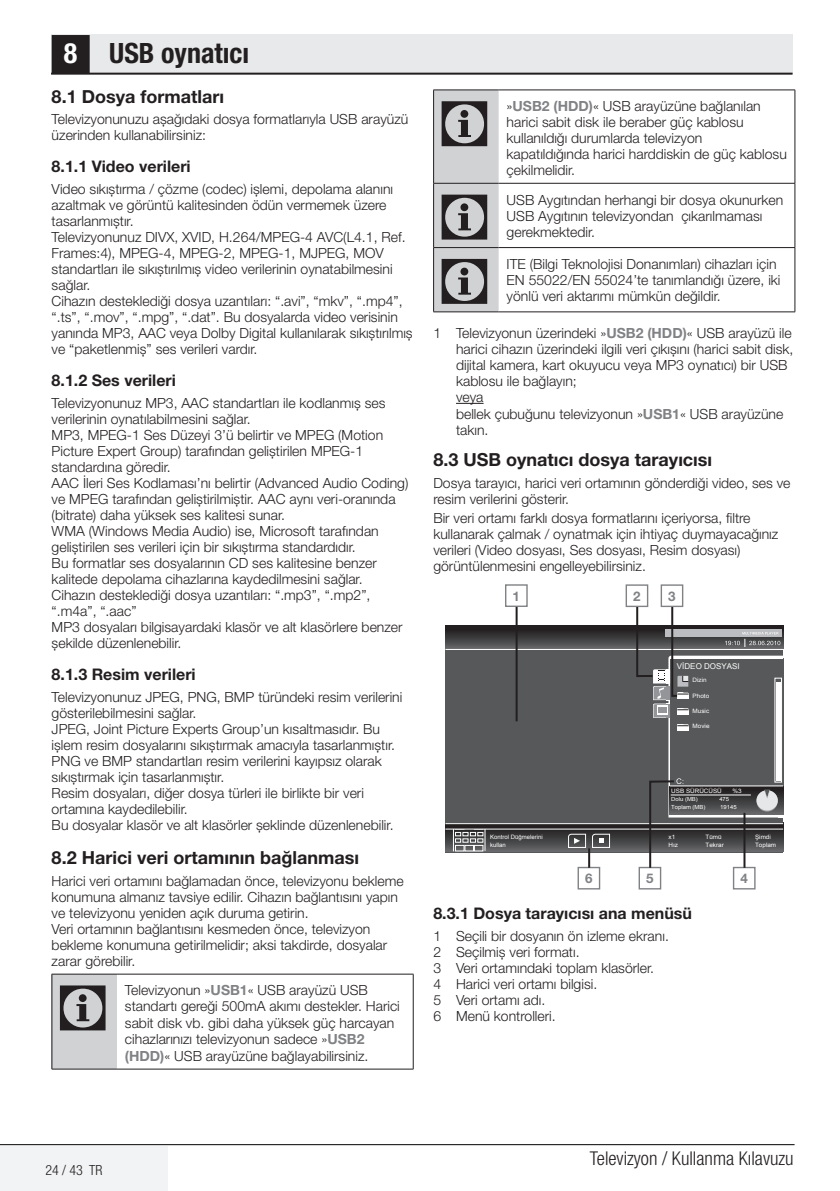
<style>
.page{position:relative;width:840px;height:1191px;background:#fff}
.page>*{position:absolute;margin:0;border:0;box-sizing:border-box;transform-origin:0 0}
.t1{font:700 condensed 28px "Helvetica Neue LT Pro";color:#231f20}
.t2{font:300 condensed 19px "Helvetica Neue LT Pro";color:#231f20}
.t3{font:700 18px "Helvetica Neue LT Pro";color:#231f20}
.t4{font:700 16px "Helvetica Neue LT Pro";color:#231f20}
.t5{font:300 14px/16px "Helvetica Neue LT Pro";color:#231f20}
.t6{font:300 condensed 14px "Helvetica Neue LT Pro";color:#231f20}
.t7{font:700 13.4px "Helvetica Neue LT Pro";color:#808285}
.t8{font:8px "Arial";color:#fff}
.t9{font:6px/8px "Arial";color:#fff;scale:1.05 1}
.t10{font:6px/8px "Arial";color:#fff}
.t11{font:5.6px "Arial";color:#fff;scale:1.05 1}
.s1{color:#fff}
.s2{font-weight:700;color:#808285}
</style>
<div class="page">
<div style="left:0;top:1146px;width:168px;height:45px;background:#f2f3f4"></div>
<hr style="left:0;top:1144px;width:794px;height:1px;background:#000">
<div style="left:51px;top:34px;width:741px;height:40px;background:#e8e9ea"></div>
<hr style="left:51px;top:73px;width:741px;height:2px;background:#231f20">
<div style="left:53px;top:36px;width:36px;height:37px;background:#231f20"></div>
<div style="left:52px;top:35px;width:38px;height:39px;border:2px solid #231f20"></div>
<div style="left:52px;top:974px;width:65px;height:95px;background:#d1d2d4"></div>
<hr style="left:52px;top:973px;width:65px;height:1px;background:#231f20">
<hr style="left:52px;top:974px;width:1px;height:94px;background:#231f20">
<hr style="left:117px;top:973px;width:296px;height:1px;background:#231f20">
<hr style="left:412px;top:974px;width:1px;height:94px;background:#231f20">
<hr style="left:52px;top:1068px;width:65px;height:1px;background:#231f20">
<hr style="left:117px;top:1068px;width:296px;height:1px;background:#231f20">
<svg style="left:60px;top:985px;width:45px;height:45px"></svg>
<svg style="left:456px;top:403px;width:27px;height:1px"></svg>
<hr style="left:498px;top:90px;width:296px;height:1px;background:#231f20">
<hr style="left:794px;top:90px;width:1px;height:93px;background:#231f20">
<hr style="left:498px;top:183px;width:296px;height:1px;background:#231f20">
<hr style="left:794px;top:183px;width:1px;height:64px;background:#231f20">
<hr style="left:498px;top:247px;width:296px;height:1px;background:#231f20">
<hr style="left:794px;top:248px;width:1px;height:64px;background:#231f20">
<hr style="left:498px;top:311px;width:296px;height:1px;background:#231f20">
<svg style="left:433px;top:90px;width:65px;height:222px;background:#a5a5a7"></svg>
<div style="left:445px;top:625px;width:337px;height:23px;background:#231f20"></div>
<div style="left:445px;top:626px;width:337px;height:226px;background:#57585a"></div>
<svg style="left:445px;top:824px;width:190px;height:28px"></svg>
<svg style="left:445px;top:626px;width:190px;height:23px"></svg>
<hr style="left:445px;top:649px;width:337px;height:1px;background:#fff">
<hr style="left:445px;top:828px;width:337px;height:1px;background:#fff">
<hr style="left:445px;top:823px;width:337px;height:1px;background:#fff">
<svg style="left:453px;top:829px;width:32px;height:22px"></svg>
<div style="left:625px;top:584px;width:23px;height:23px;border:1px solid #808285"></div>
<div style="left:660px;top:584px;width:23px;height:23px;border:1px solid #808285"></div>
<div style="left:638px;top:867px;width:23px;height:22px;border:1px solid #808285"></div>
<svg style="left:635px;top:605px;width:147px;height:264px"></svg>
<div style="left:577px;top:867px;width:23px;height:22px;border:1px solid #808285"></div>
<svg style="left:567px;top:833px;width:42px;height:34px"></svg>
<div style="left:732px;top:867px;width:23px;height:22px;border:1px solid #808285"></div>
<hr style="left:743px;top:813px;width:2px;height:54px;background:#231f20">
<div style="left:504px;top:584px;width:23px;height:23px;border:1px solid #808285"></div>
<hr style="left:515px;top:607px;width:2px;height:114px;background:#231f20">
<h1 class="t1" style="left:64px;top:36px;width:187px"><span class="s1">8</span> USB oynatıcı</h1>
<p class="t3" style="left:52px;top:85px;width:174px">8.1 Dosya formatları</p>
<p class="t5" style="left:52px;top:111px;width:358px">Televizyonunuzu aşağıdaki dosya formatlarıyla USB arayüzü üzerinden kullanabilirsiniz:</p>
<p class="t4" style="left:52px;top:157px;width:140px">8.1.1 Video verileri</p>
<p class="t5" style="left:52px;top:181px;width:362px">Video sıkıştırma / çözme (codec) işlemi, depolama alanını azaltmak ve görüntü kalitesinden ödün vermemek üzere tasarlanmıştır.<br>Televizyonunuz DIVX, XVID, H.264/MPEG-4 AVC(L4.1, Ref.<br>Frames:4), MPEG-4, MPEG-2, MPEG-1, MJPEG, MOV standartları ile sıkıştırılmış video verilerinin oynatabilmesini sağlar.<br>Cihazın desteklediği dosya uzantıları: “.avi”, “mkv”, “.mp4”, “.ts”, “.mov”, “.mpg”, “.dat”. Bu dosyalarda video verisinin yanında MP3, AAC veya Dolby Digital kullanılarak sıkıştırılmış ve “paketlenmiş” ses verileri vardır.</p>
<p class="t4" style="left:52px;top:371px;width:126px">8.1.2 Ses verileri</p>
<p class="t5" style="left:52px;top:395px;width:358px">Televizyonunuz MP3, AAC standartları ile kodlanmış ses verilerinin oynatılabilmesini sağlar.<br>MP3, MPEG-1 Ses Düzeyi 3’ü belirtir ve MPEG (Motion Picture Expert Group) tarafından geliştirilen MPEG-1 standardına göredir.<br>AAC İleri Ses Kodlaması’nı belirtir (Advanced Audio Coding) ve MPEG tarafından geliştirilmiştir. AAC aynı veri-oranında (bitrate) daha yüksek ses kalitesi sunar.<br>WMA (Windows Media Audio) ise, Microsoft tarafından geliştirilen ses verileri için bir sıkıştırma standardıdır.<br>Bu formatlar ses dosyalarının CD ses kalitesine benzer kalitede depolama cihazlarına kaydedilmesini sağlar.<br>Cihazın desteklediği dosya uzantıları: “.mp3”, “.mp2”, “.m4a”, “.aac”<br>MP3 dosyaları bilgisayardaki klasör ve alt klasörlere benzer şekilde düzenlenebilir.</p>
<p class="t4" style="left:52px;top:664px;width:145px">8.1.3 Resim verileri</p>
<p class="t5" style="left:52px;top:688px;width:352px">Televizyonunuz JPEG, PNG, BMP türündeki resim verilerini gösterilebilmesini sağlar.<br>JPEG, Joint Picture Experts Group’un kısaltmasıdır. Bu işlem resim dosyalarını sıkıştırmak amacıyla tasarlanmıştır.<br>PNG ve BMP standartları resim verilerini kayıpsız olarak sıkıştırmak için tasarlanmıştır.<br>Resim dosyaları, diğer dosya türleri ile birlikte bir veri ortamına kaydedilebilir.<br>Bu dosyalar klasör ve alt klasörler şeklinde düzenlenebilir.</p>
<p class="t3" style="left:52px;top:846px;width:309px">8.2 Harici veri ortamının bağlanması</p>
<p class="t5" style="left:52px;top:872px;width:353px">Harici veri ortamını bağlamadan önce, televizyonu bekleme konumuna almanız tavsiye edilir. Cihazın bağlantısını yapın ve televizyonu yeniden açık duruma getirin.<br>Veri ortamının bağlantısını kesmeden önce, televizyon bekleme konumuna getirilmelidir; aksi takdirde, dosyalar zarar görebilir.</p>
<p class="t5" style="left:125px;top:982px;width:276px">Televizyonun »<span class="s2">USB1</span>« USB arayüzü USB standartı gereği 500mA akımı destekler. Harici sabit disk vb. gibi daha yüksek güç harcayan cihazlarınızı televizyonun sadece »<span class="s2">USB2 (HDD)</span>« USB arayüzüne bağlayabilirsiniz.</p>
<p class="t5" style="left:506px;top:98px;width:281px">»<span class="s2">USB2 (HDD)</span>« USB arayüzüne bağlanılan harici sabit disk ile beraber güç kablosu kullanıldığı durumlarda televizyon kapatıldığında harici harddiskin de güç kablosu çekilmelidir.</p>
<p class="t5" style="left:506px;top:191px;width:278px">USB Aygıtından herhangi bir dosya okunurken<br>USB Aygıtının televizyondan çıkarılmaması gerekmektedir.</p>
<p class="t5" style="left:506px;top:256px;width:275px">ITE (Bilgi Teknolojisi Donanımları) cihazları için<br>EN 55022/EN 55024’te tanımlandığı üzere, iki yönlü veri aktarımı mümkün değildir.</p>
<p class="t5" style="left:456px;top:324px;width:339px;text-indent:-23px">1 Televizyonun üzerindeki »<span class="s2">USB2 (HDD)</span>« USB arayüzü ile harici cihazın üzerindeki ilgili veri çıkışını (harici sabit disk, dijital kamera, kart okuyucu veya MP3 oynatıcı) bir USB kablosu ile bağlayın;<br>veya<br>bellek çubuğunu televizyonun »<span class="s2">USB1</span>« USB arayüzüne takın.</p>
<p class="t3" style="left:433px;top:448px;width:280px">8.3 USB oynatıcı dosya tarayıcısı</p>
<p class="t5" style="left:433px;top:474px;width:358px">Dosya tarayıcı, harici veri ortamının gönderdiği video, ses ve resim verilerini gösterir.</p>
<p class="t5" style="left:433px;top:509px;width:346px">Bir veri ortamı farklı dosya formatlarını içeriyorsa, filtre kullanarak çalmak / oynatmak için ihtiyaç duymayacağınız verileri (Video dosyası, Ses dosyası, Resim dosyası) görüntülenmesini engelleyebilirsiniz.</p>
<p class="t7" style="left:512px;top:587px;width:9px">1</p>
<p class="t7" style="left:633px;top:587px;width:9px">2</p>
<p class="t7" style="left:668px;top:587px;width:9px">3</p>
<p class="t8" style="left:676px;top:661px;width:64px">VİDEO DOSYASI</p>
<p class="t9" style="left:692px;top:676px;width:15px">Dizin</p>
<p class="t9" style="left:692px;top:692px;width:17px">Photo</p>
<p class="t9" style="left:692px;top:707px;width:17px">Music</p>
<p class="t9" style="left:692px;top:722px;width:18px">Movie</p>
<p class="t9" style="left:671px;top:786px;width:50px">USB SÜRÜCÜSÜ</p>
<p class="t9" style="left:732px;top:786px;width:10px">%3</p>
<p class="t11" style="left:671px;top:794px;width:27px">Dolu (MB)</p>
<p class="t11" style="left:719px;top:794px;width:11px">475</p>
<p class="t11" style="left:671px;top:802px;width:34px">Toplam (MB)</p>
<p class="t11" style="left:720px;top:802px;width:17px">19145</p>
<p class="t10" style="left:489px;top:832px;width:54px">Kontrol Düğmelerini kullan</p>
<p class="t9" style="left:668px;top:833px;width:11px">x1<br>Hız</p>
<p class="t9" style="left:705px;top:833px;width:19px">Tümü<br>Tekrar</p>
<p class="t9" style="left:754px;top:833px;width:22px">Şimdi<br>Toplam</p>
<p class="t7" style="left:585px;top:870px;width:9px">6</p>
<p class="t7" style="left:646px;top:870px;width:9px">5</p>
<p class="t7" style="left:740px;top:870px;width:9px">4</p>
<p class="t4" style="left:433px;top:904px;width:260px">8.3.1 Dosya tarayıcısı ana menüsü</p>
<p class="t5" style="left:433px;top:928px;width:237px">1 Seçili bir dosyanın ön izleme ekranı.<br>2 Seçilmiş veri formatı.<br>3 Veri ortamındaki toplam klasörler.<br>4 Harici veri ortamı bilgisi.<br>5 Veri ortamı adı.<br>6 Menü kontrolleri.</p>
<p class="t6" style="left:45px;top:1161px;width:58px">24 / 43 TR</p>
<h2 class="t2" style="left:589px;top:1147px;width:205px">Televizyon / Kullanma Kılavuzu</h2>
</div>
